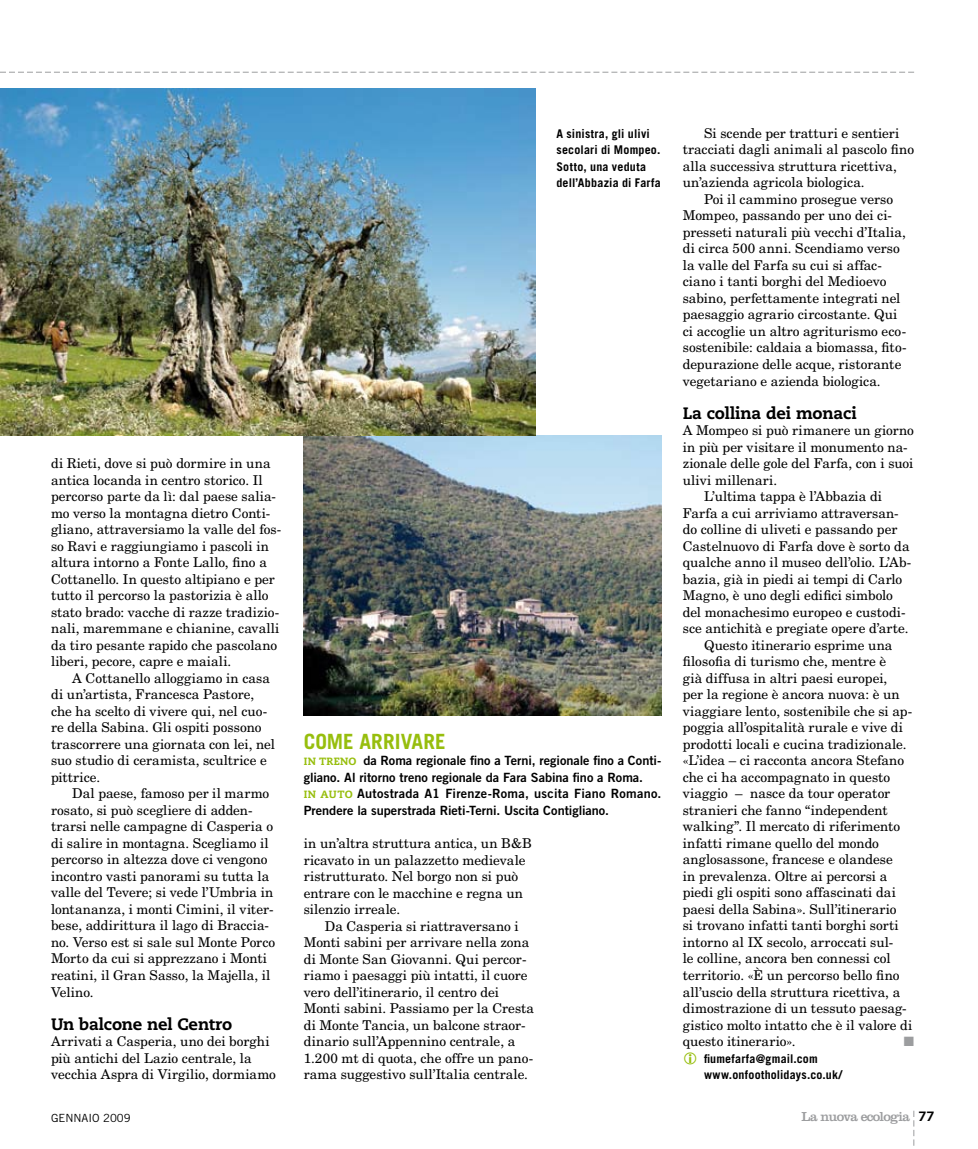
<style>
.page{position:relative;width:978px;height:1149px;background:#fff}
.page>*{position:absolute;margin:0;border:0;box-sizing:border-box;transform-origin:0 0}
.t1{font:700 21px "Trade Gothic LT Std";letter-spacing:.005em;color:#97be0d}
.t2{font:800 16.5px "Caecilia LT Std";color:#000}
.t3{font:13.5px/16.5px "New Century Schlbk LT Std";letter-spacing:.005em;color:#000}
.t4{font:13.5px "Clarendon LT Std";letter-spacing:-.05em;color:#9c9d9f}
.t5{font:13.5px "Zapf Dingbats ITC";color:#9c9d9f}
.t6{font:12.75px/16.5px "Trade Gothic LT Std Bd 2";color:#000}
.t7{font:700 12px/16.5px "Trade Gothic LT Std";letter-spacing:.015em;color:#000}
.t8{font:11.25px "Trade Gothic LT Std";color:#000}
.s1{font-family:"Caecilia LT Std";font-weight:800;font-size:10.5px;color:#97be0d}
.s2{font-family:"Caecilia LT Std";font-weight:800;color:#000}
</style>
<div class="page">
<svg style="left:913px;top:1110px;width:1px;height:36px"></svg>
<svg style="left:0;top:72px;width:914px;height:1px"></svg>
<img style="left:304px;top:435px;width:357px;height:280px">
<img style="left:0;top:88px;width:535px;height:347px">
<p class="t3" style="left:51px;top:455px;width:232px">di Rieti, dove si può dormire in una antica locanda in centro storico. Il percorso parte da lì: dal paese salia&shy;mo verso la montagna dietro Conti&shy;gliano, attraversiamo la valle del fos&shy;so Ravi e raggiungiamo i pascoli in altura intorno a Fonte Lallo, fino a Cottanello. In questo altipiano e per tutto il percorso la pastorizia è allo stato brado: vacche di razze tradizio&shy;nali, maremmane e chianine, cavalli da tiro pesante rapido che pascolano liberi, pecore, capre e maiali.</p>
<p class="t3" style="left:51px;top:669px;width:225px;text-indent:21px">A Cottanello alloggiamo in casa di un’artista, Francesca Pastore, che ha scelto di vivere qui, nel cuo&shy;re della Sabina. Gli ospiti possono trascorrere una giornata con lei, nel suo studio di ceramista, scultrice e pittrice.</p>
<p class="t3" style="left:51px;top:785px;width:226px;text-indent:21px">Dal paese, famoso per il marmo rosato, si può scegliere di adden&shy;trarsi nelle campagne di Casperia o di salire in montagna. Scegliamo il percorso in altezza dove ci vengono incontro vasti panorami su tutta la valle del Tevere; si vede l’Umbria in lontananza, i monti Cimini, il viter&shy;bese, addirittura il lago di Braccia&shy;no. Verso est si sale sul Monte Porco Morto da cui si apprezzano i Monti reatini, il Gran Sasso, la Majella, il Velino.</p>
<p class="t2" style="left:51px;top:1013px;width:183px">Un balcone nel Centro</p>
<p class="t3" style="left:51px;top:1032px;width:226px">Arrivati a Casperia, uno dei borghi più antichi del Lazio centrale, la vecchia Aspra di Virgilio, dormiamo</p>
<p class="t7" style="left:556px;top:125px;width:106px">A sinistra, gli ulivi secolari di Mompeo.<br>Sotto, una veduta dell’Abbazia di Farfa</p>
<h1 class="t1" style="left:304px;top:728px;width:144px">Come arrivare</h1>
<p class="t6" style="left:304px;top:752px;width:359px"><span class="s1">in treno</span> da Roma regionale fino a Terni, regionale fino a Conti&shy;gliano. Al ritorno treno regionale da Fara Sabina fino a Roma.<br><span class="s1">in auto</span> Autostrada A1 Firenze-Roma, uscita Fiano Romano.<br>Prendere la superstrada Rieti-Terni. Uscita Contigliano.</p>
<p class="t3" style="left:304px;top:834px;width:230px">in un’altra struttura antica, un B&amp;B ricavato in un palazzetto medievale ristrutturato. Nel borgo non si può entrare con le macchine e regna un silenzio irreale.</p>
<p class="t3" style="left:304px;top:917px;width:232px;text-indent:21px">Da Casperia si riattraversano i Monti sabini per arrivare nella zona di Monte San Giovanni. Qui percor&shy;riamo i paesaggi più intatti, il cuore vero dell’itinerario, il centro dei Monti sabini. Passiamo per la Cresta di Monte Tancia, un balcone straor&shy;dinario sull’Appennino centrale, a 1.200 mt di quota, che offre un pano&shy;rama suggestivo sull’Italia centrale.</p>
<p class="t3" style="left:704px;top:125px;width:197px">Si scende per tratturi e sentieri</p>
<p class="t3" style="left:683px;top:141px;width:233px">tracciati dagli animali al pascolo fino</p>
<p class="t3" style="left:683px;top:158px;width:216px">alla successiva struttura ricettiva,</p>
<p class="t3" style="left:683px;top:174px;width:183px">un’azienda agricola biologica.</p>
<p class="t3" style="left:704px;top:191px;width:191px">Poi il cammino prosegue verso</p>
<p class="t3" style="left:683px;top:207px;width:211px">Mompeo, passando per uno dei ci-</p>
<p class="t3" style="left:683px;top:224px;width:225px">presseti naturali più vecchi d’Italia,</p>
<p class="t3" style="left:683px;top:240px;width:219px">di circa 500 anni. Scendiamo verso</p>
<p class="t3" style="left:683px;top:257px;width:201px">la valle del Farfa su cui si affac-</p>
<p class="t3" style="left:683px;top:273px;width:205px">ciano i tanti borghi del Medioevo</p>
<p class="t3" style="left:683px;top:290px;width:219px">sabino, perfettamente integrati nel</p>
<p class="t3" style="left:683px;top:306px;width:216px">paesaggio agrario circostante. Qui</p>
<p class="t3" style="left:683px;top:323px;width:225px">ci accoglie un altro agriturismo eco-</p>
<p class="t3" style="left:683px;top:339px;width:225px">sostenibile: caldaia a biomassa, fito-</p>
<p class="t3" style="left:683px;top:356px;width:220px">depurazione delle acque, ristorante</p>
<p class="t3" style="left:683px;top:372px;width:199px">vegetariano e azienda biologica.</p>
<p class="t2" style="left:683px;top:402px;width:176px">La collina dei monaci</p>
<p class="t3" style="left:683px;top:422px;width:233px">A Mompeo si può rimanere un giorno</p>
<p class="t3" style="left:683px;top:438px;width:226px">in più per visitare il monumento na-</p>
<p class="t3" style="left:683px;top:455px;width:232px">zionale delle gole del Farfa, con i suoi</p>
<p class="t3" style="left:683px;top:471px;width:96px">ulivi millenari.</p>
<p class="t3" style="left:704px;top:488px;width:180px">L’ultima tappa è l’Abbazia di</p>
<p class="t3" style="left:683px;top:504px;width:217px">Farfa a cui arriviamo attraversan-</p>
<p class="t3" style="left:683px;top:521px;width:216px">do colline di uliveti e passando per</p>
<p class="t3" style="left:683px;top:537px;width:228px">Castelnuovo di Farfa dove è sorto da</p>
<p class="t3" style="left:683px;top:554px;width:230px">qualche anno il museo dell’olio. L’Ab-</p>
<p class="t3" style="left:683px;top:570px;width:221px">bazia, già in piedi ai tempi di Carlo</p>
<p class="t3" style="left:683px;top:587px;width:212px">Magno, è uno degli edifici simbolo</p>
<p class="t3" style="left:683px;top:603px;width:224px">del monachesimo europeo e custodi-</p>
<p class="t3" style="left:683px;top:620px;width:227px">sce antichità e pregiate opere d’arte.</p>
<p class="t3" style="left:704px;top:636px;width:190px">Questo itinerario esprime una</p>
<p class="t3" style="left:683px;top:653px;width:205px">filosofia di turismo che, mentre è</p>
<p class="t3" style="left:683px;top:669px;width:206px">già diffusa in altri paesi europei,</p>
<p class="t3" style="left:683px;top:686px;width:219px">per la regione è ancora nuova: è un</p>
<p class="t3" style="left:683px;top:702px;width:231px">viaggiare lento, sostenibile che si ap-</p>
<p class="t3" style="left:683px;top:719px;width:222px">poggia all’ospitalità rurale e vive di</p>
<p class="t3" style="left:683px;top:735px;width:225px">prodotti locali e cucina tradizionale.</p>
<p class="t3" style="left:683px;top:752px;width:223px">«L’idea – ci racconta ancora Stefano</p>
<p class="t3" style="left:683px;top:768px;width:209px">che ci ha accompagnato in questo</p>
<p class="t3" style="left:683px;top:785px;width:209px">viaggio – nasce da tour operator</p>
<p class="t3" style="left:683px;top:801px;width:206px">stranieri che fanno “independent</p>
<p class="t3" style="left:683px;top:818px;width:219px">walking”. Il mercato di riferimento</p>
<p class="t3" style="left:683px;top:834px;width:198px">infatti rimane quello del mondo</p>
<p class="t3" style="left:683px;top:851px;width:212px">anglosassone, francese e olandese</p>
<p class="t3" style="left:683px;top:867px;width:206px">in prevalenza. Oltre ai percorsi a</p>
<p class="t3" style="left:683px;top:884px;width:215px">piedi gli ospiti sono affascinati dai</p>
<p class="t3" style="left:683px;top:900px;width:215px">paesi della Sabina». Sull’itinerario</p>
<p class="t3" style="left:683px;top:917px;width:217px">si trovano infatti tanti borghi sorti</p>
<p class="t3" style="left:683px;top:933px;width:212px">intorno al IX secolo, arroccati sul-</p>
<p class="t3" style="left:683px;top:950px;width:209px">le colline, ancora ben connessi col</p>
<p class="t3" style="left:683px;top:966px;width:218px">territorio. «È un percorso bello fino</p>
<p class="t3" style="left:683px;top:983px;width:219px">all’uscio della struttura ricettiva, a</p>
<p class="t3" style="left:683px;top:999px;width:225px">dimostrazione di un tessuto paesag-</p>
<p class="t3" style="left:683px;top:1016px;width:231px">gistico molto intatto che è il valore di</p>
<p class="t3" style="left:683px;top:1032px;width:114px">questo itinerario».</p>
<p class="t5" style="left:904px;top:1034px;width:12px">■</p>
<p class="t7" style="left:704px;top:1049px;width:140px">fiumefarfa@gmail.com www.onfootholidays.co.uk/</p>
<p class="t8" style="left:51px;top:1110px;width:81px">GENNAIO 2009</p>
<p class="t4" style="left:802px;top:1108px;width:134px">La nuova ecologia <span class="s2">77</span></p>
</div>
